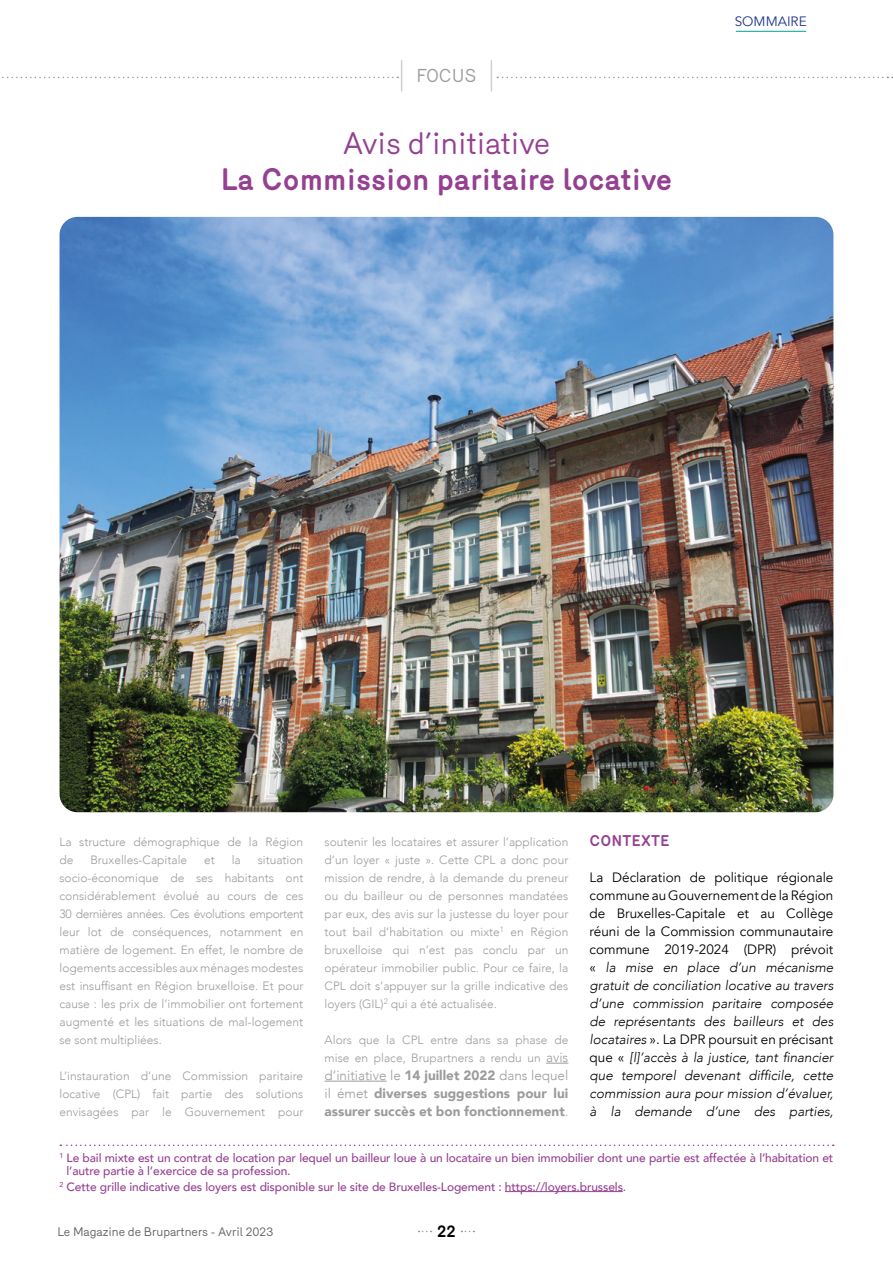
<style>
.page{position:relative;width:893px;height:1263px;background:#fff}
.page>*{position:absolute;margin:0;border:0;box-sizing:border-box;transform-origin:0 0}
.t1{font:700 30px "Merkury";color:#954091}
.t2{font:30px "Merkury";color:#954091}
.t3{font:18px "Merkury";color:#9d9d9c}
.t4{font:700 16.5px "Merkury";color:#000}
.t5{font:700 15px "Merkury";color:#954091}
.t6{font:italic 300 13.5px/18px "Avenir";color:#000;text-align:justify}
.t7{font:900 13.5px/18px "Avenir";color:#9d9c9c;text-align:justify}
.t8{font:13.5px "Avenir";color:#20388a}
.t9{font:300 12px/18px "Avenir";color:#9d9c9c;text-align:justify}
.t10{font:500 12px/13.5px "Avenir";letter-spacing:-.01em;color:#954091}
.t11{font:12px "Merkury";color:#646363}
.s1{font-weight:400;font-style:normal}
.s2{font-size:13.5px}
.s3{font-weight:300}
</style>
<div class="page">
<hr style="left:736px;top:31px;width:70px;height:1px;background:#00a192">
<hr style="left:401px;top:60px;width:1px;height:32px;background:#d0d0d0">
<hr style="left:491px;top:60px;width:1px;height:32px;background:#d0d0d0">
<svg style="left:497px;top:77px;width:396px;height:1px"></svg>
<svg style="left:2px;top:77px;width:396px;height:1px"></svg>
<hr style="left:505px;top:1191px;width:118px;height:1px;background:#954091">
<svg style="left:546px;top:1063px;width:22px;height:1px"></svg>
<hr style="left:325px;top:1081px;width:62px;height:1px;background:#9d9c9c">
<svg style="left:60px;top:1144px;width:774px;height:2px"></svg>
<img style="left:60px;top:217px;width:773px;height:595px">
<h2 class="t3" style="left:416px;top:63px;width:62px">FOCUS</h2>
<h1 class="t2" style="left:343px;top:121px;width:209px">Avis d’initiative</h1>
<h1 class="t1" style="left:220px;top:157px;width:454px">La Commission paritaire locative</h1>
<p class="t8" style="left:735px;top:13px;width:73px">SOMMAIRE</p>
<p class="t5" style="left:590px;top:830px;width:82px">CONTEXTE</p>
<p class="t6" style="left:590px;top:868px;width:245px"><span class="s1">La Déclaration de politique régionale commune au Gouvernement de la Région de Bruxelles-Capitale et au Collège réuni de la Commission communautaire commune 2019-2024 (DPR) prévoit «</span> la mise en place d’un mécanisme gratuit de conciliation locative au travers d’une commission paritaire composée de représentants des bailleurs et des locataires <span class="s1">». La DPR poursuit en précisant que «</span> [l]’accès à la justice, tant financier que temporel devenant difficile, cette commission aura pour mission d’évaluer, à la demande d’une des parties,</p>
<p class="t9" style="left:60px;top:833px;width:245px">La structure démographique de la Région de</p>
<p class="t9" style="left:325px;top:833px;width:245px">soutenir les locataires et assurer l’application d’un loyer « juste ». Cette CPL a donc pour mission de rendre, à la demande du preneur ou du bailleur ou de personnes mandatées par eux, des avis sur la justesse du loyer pour tout bail d’habitation ou mixte<sup>1</sup> en Région bruxelloise qui n’est pas conclu par un opérateur immobilier public. Pour ce faire, la CPL doit s’appuyer sur la grille indicative des loyers (GIL)<sup>2</sup> qui a été actualisée.</p>
<p class="t9" style="left:325px;top:1031px;width:245px">Alors que la CPL entre dans sa phase de mise en place, Brupartners a rendu un <span class="s2">avis</span></p>
<p class="t7" style="left:325px;top:1066px;width:245px"><span class="s3">d’initiative le</span> 14 juillet 2022 <span class="s3">dans lequel il émet</span> diverses suggestions pour lui assurer succès et bon fonctionnement<span class="s3">.</span></p>
<p class="t9" style="left:90px;top:851px;width:98px">Bruxelles-Capitale</p>
<p class="t9" style="left:204px;top:851px;width:12px">et</p>
<p class="t9" style="left:232px;top:851px;width:11px">la</p>
<p class="t9" style="left:60px;top:851px;width:245px;text-indent:198px">situation socio-économique de ses habitants ont considérablement évolué au cours de ces 30 dernières années. Ces évolutions emportent leur lot de conséquences, notamment en matière de logement. En effet, le nombre de logements accessibles aux ménages modestes est insuffisant en Région bruxelloise. Et pour cause : les prix de l’immobilier ont fortement augmenté et les situations de mal-logement se sont multipliées.</p>
<p class="t9" style="left:60px;top:1067px;width:245px">L’instauration d’une Commission paritaire locative (CPL) fait partie des solutions envisagées par le Gouvernement pour</p>
<p class="t10" style="left:66px;top:1150px;width:768px;text-indent:-7px"><sup>1</sup> Le bail mixte est un contrat de location par lequel un bailleur loue à un locataire un bien immobilier dont une partie est affectée à l’habitation et l’autre partie à l’exercice de sa profession.</p>
<p class="t10" style="left:60px;top:1179px;width:568px"><sup>2</sup> Cette grille indicative des loyers est disponible sur le site de Bruxelles-Logement : https://loyers.brussels.</p>
<p class="t11" style="left:57px;top:1223px;width:217px">Le Magazine de Brupartners - Avril 2023</p>
<h3 class="t4" style="left:437px;top:1219px;width:20px">22</h3>
</div>
